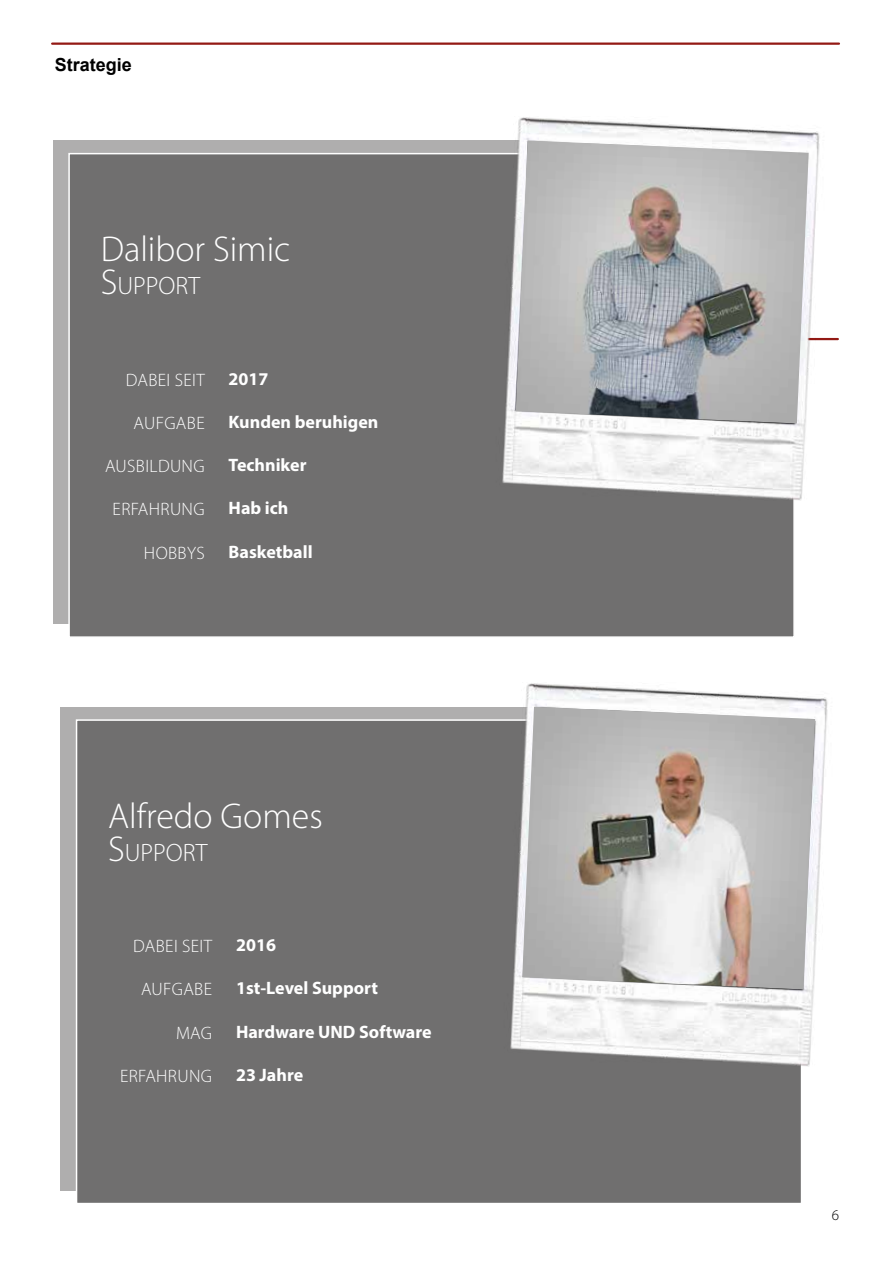
<style>
.page{position:relative;width:893px;height:1263px;background:#fff}
.page>*{position:absolute;margin:0;border:0;box-sizing:border-box;transform-origin:0 0}
.t1{font:300 36px "Myriad Pro";color:#fff}
.t2{font:300 25.2px "Myriad Pro";color:#fff}
.t3{font:700 18px "Myriad Pro";color:#fff}
.t4{font:300 18px "Myriad Pro";letter-spacing:.02em;color:#fff}
.t5{font:700 18px "Arial";color:#000}
.t6{font:300 15px "Myriad Pro";color:#000}
.s1{font-size:36px}
</style>
<div class="page">
<hr style="left:52px;top:43px;width:787px;height:2px;background:#931914">
<hr style="left:201px;top:338px;width:637px;height:2px;background:#931914">
<div style="left:53px;top:140px;width:725px;height:484px;background:#afaeae"></div>
<div style="left:61px;top:707px;width:725px;height:484px;background:linear-gradient(to bottom,#b1b0b0,#b1b0b0)"></div>
<div style="left:68px;top:153px;width:727px;height:485px;background:#706f6f;border:2px solid #fff"></div>
<div style="left:76px;top:719px;width:726px;height:485px;background:#706f6f;border:2px solid #fff"></div>
<img style="left:488px;top:117px;width:342px;height:383px">
<img style="left:495px;top:683px;width:333px;height:384px">
<img style="left:522px;top:707px;width:293px;height:282px">
<img style="left:516px;top:140px;width:293px;height:283px">
<p class="t5" style="left:55px;top:52px;width:79px">Strategie</p>
<h1 class="t1" style="left:101px;top:229px;width:191px">Dalibor Simic</h1>
<h2 class="t2" style="left:101px;top:272px;width:101px"><span class="s1">S</span>UPPORT</h2>
<p class="t4" style="left:126px;top:370px;width:80px">DABEI SEIT</p>
<p class="t4" style="left:134px;top:413px;width:73px">AUFGABE</p>
<p class="t4" style="left:105px;top:456px;width:101px">AUSBILDUNG</p>
<p class="t4" style="left:113px;top:499px;width:94px">ERFAHRUNG</p>
<p class="t4" style="left:144px;top:543px;width:62px">HOBBYS</p>
<p class="t3" style="left:229px;top:367px;width:41px">2017</p>
<p class="t3" style="left:229px;top:410px;width:151px">Kunden beruhigen</p>
<p class="t3" style="left:229px;top:453px;width:79px">Techniker</p>
<p class="t3" style="left:229px;top:496px;width:61px">Hab ich</p>
<p class="t3" style="left:229px;top:540px;width:86px">Basketball</p>
<h1 class="t1" style="left:108px;top:796px;width:216px">Alfredo Gomes</h1>
<h2 class="t2" style="left:108px;top:838px;width:101px"><span class="s1">S</span>UPPORT</h2>
<p class="t4" style="left:133px;top:936px;width:80px">DABEI SEIT</p>
<p class="t4" style="left:141px;top:979px;width:73px">AUFGABE</p>
<p class="t4" style="left:176px;top:1023px;width:38px">MAG</p>
<p class="t4" style="left:120px;top:1066px;width:94px">ERFAHRUNG</p>
<p class="t3" style="left:236px;top:933px;width:41px">2016</p>
<p class="t3" style="left:236px;top:976px;width:144px">1st-Level Support</p>
<p class="t3" style="left:236px;top:1020px;width:197px">Hardware UND Software</p>
<p class="t3" style="left:236px;top:1063px;width:69px">23 Jahre</p>
<p class="t6" style="left:832px;top:1207px;width:9px">6</p>
</div>
